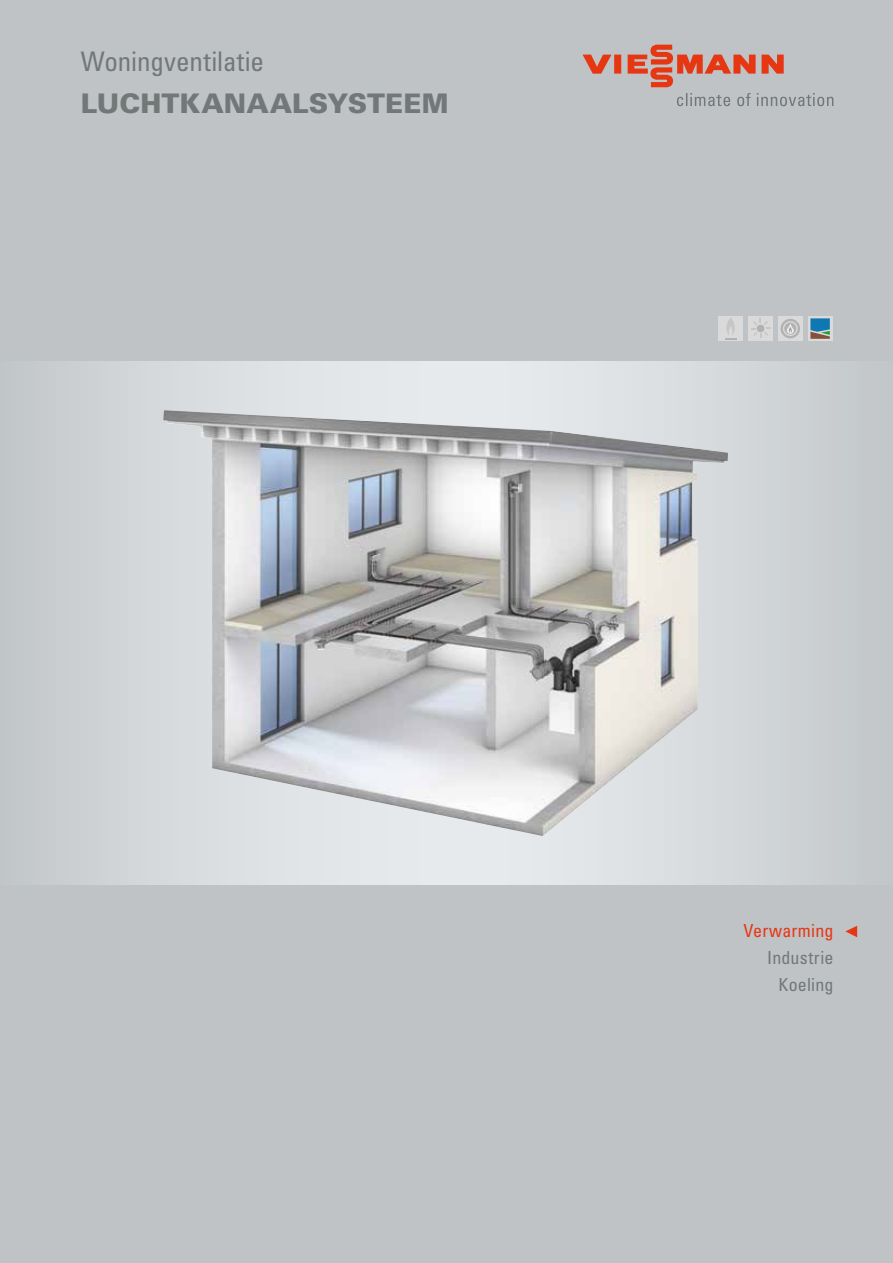
<style>
.page{position:relative;width:893px;height:1263px;background:#bfc3c6}
.page>*{position:absolute;margin:0;border:0;box-sizing:border-box;transform-origin:0 0}
.t1{font:900 27px "Univers LT Std";color:#727777}
.t2{font:condensed 27px "Univers LT Std";letter-spacing:-.005em;color:#727777}
.t3{font:condensed 18px/27px "Univers LT Std";letter-spacing:.01em;color:#727777;text-align:right}
.t4{font:condensed 18px "Univers LT Std";letter-spacing:.01em;color:#e63612}
</style>
<div class="page">
<svg style="left:63px;top:362px;width:763px;height:523px"></svg>
<svg style="left:583px;top:45px;width:250px;height:61px"></svg>
<img style="left:163px;top:410px;width:565px;height:426px">
<svg style="left:845px;top:926px;width:12px;height:11px"></svg>
<div style="left:808px;top:317px;width:24px;height:24px;background:#dadada"></div>
<svg style="left:810px;top:318px;width:20px;height:21px"></svg>
<div style="left:748px;top:317px;width:25px;height:24px;background:#dadada"></div>
<svg style="left:751px;top:319px;width:19px;height:19px"></svg>
<div style="left:778px;top:317px;width:24px;height:24px;background:#dadada"></div>
<div style="left:780px;top:319px;width:20px;height:19px;background:#b3b2b2;border-radius:50%"></div>
<svg style="left:783px;top:321px;width:15px;height:15px"></svg>
<div style="left:718px;top:317px;width:25px;height:24px;background:#dadada"></div>
<svg style="left:725px;top:318px;width:12px;height:21px"></svg>
<p class="t2" style="left:81px;top:44px;width:185px">Woningventilatie</p>
<p class="t1" style="left:81px;top:86px;width:369px">LUCHTKANAALSYSTEEM</p>
<p class="t4" style="left:743px;top:920px;width:92px">Verwarming</p>
<p class="t3" style="left:767px;top:944px;width:68px">Industrie<br>Koeling</p>
</div>
